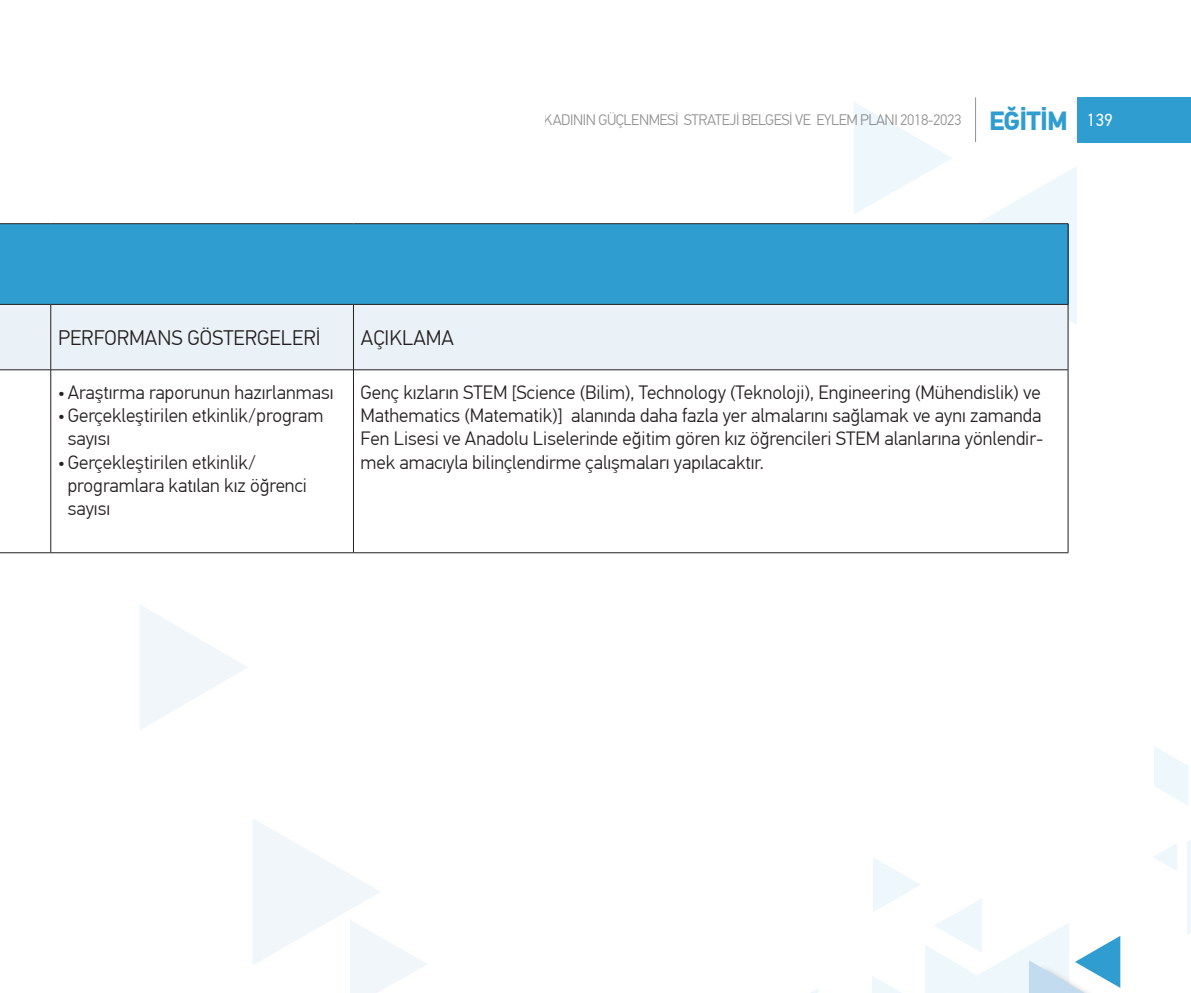
<style>
.page{position:relative;width:1191px;height:993px;background:#fff}
.page>*{position:absolute;margin:0;border:0;box-sizing:border-box;transform-origin:0 0}
.t1{font:300 21px "PF Din Text Pro";color:#231f20}
.t2{font:300 19.25px/23.1px "PF Din Text Pro";color:#231f20}
.t3{font:300 15.22px "PF Din Text Pro";letter-spacing:-.03em;color:#231f20}
.s1{font-weight:700;font-size:26.25px;color:#2f9dcf}
.s2{font-weight:400;font-size:17.5px;color:#fff}
</style>
<div class="page">
<div style="left:1077px;top:97px;width:114px;height:45px;background:#2f9dcf"></div>
<svg style="left:812px;top:989px;width:6px;height:3px"></svg>
<svg style="left:1153px;top:746px;width:38px;height:188px"></svg>
<svg style="left:854px;top:102px;width:222px;height:223px"></svg>
<svg style="left:872px;top:858px;width:248px;height:134px"></svg>
<svg style="left:140px;top:605px;width:107px;height:125px"></svg>
<svg style="left:253px;top:819px;width:174px;height:173px"></svg>
<hr style="left:975px;top:97px;width:1px;height:45px;background:#231f20">
<div style="left:0;top:223px;width:1068px;height:81px;background:#2f9dcf"></div>
<div style="left:0;top:305px;width:1067px;height:64px;background:#eaf2f8"></div>
<hr style="left:0;top:223px;width:51px;height:1px;background:#231f20">
<hr style="left:51px;top:223px;width:302px;height:1px;background:#231f20">
<hr style="left:353px;top:223px;width:715px;height:1px;background:#231f20">
<hr style="left:1067px;top:224px;width:1px;height:80px;background:#231f20">
<hr style="left:0;top:304px;width:51px;height:1px;background:#231f20">
<hr style="left:51px;top:304px;width:302px;height:1px;background:#231f20">
<hr style="left:353px;top:304px;width:715px;height:1px;background:#231f20">
<hr style="left:1067px;top:304px;width:1px;height:65px;background:#231f20">
<hr style="left:1067px;top:369px;width:1px;height:183px;background:#231f20">
<hr style="left:0;top:552px;width:51px;height:1px;background:#231f20">
<hr style="left:51px;top:552px;width:302px;height:1px;background:#231f20">
<hr style="left:353px;top:552px;width:715px;height:1px;background:#231f20">
<hr style="left:50px;top:304px;width:1px;height:65px;background:#231f20">
<hr style="left:353px;top:304px;width:1px;height:65px;background:#231f20">
<hr style="left:0;top:369px;width:51px;height:1px;background:#231f20">
<hr style="left:51px;top:369px;width:302px;height:1px;background:#231f20">
<hr style="left:50px;top:370px;width:1px;height:182px;background:#231f20">
<hr style="left:353px;top:369px;width:714px;height:1px;background:#231f20">
<hr style="left:353px;top:370px;width:1px;height:182px;background:#231f20">
<p class="t3" style="left:544px;top:111px;width:570px">KADININ GÜÇLENMESİ STRATEJİ BELGESİ VE EYLEM PLANI 2018-2023 <span class="s1">EĞİTİM</span> <span class="s2">139</span></p>
<p class="t1" style="left:58px;top:325px;width:264px">PERFORMANS GÖSTERGELERİ</p>
<p class="t1" style="left:361px;top:325px;width:95px">AÇIKLAMA</p>
<p class="t2" style="left:58px;top:381px;width:277px">•Araştırma raporunun hazırlanması</p>
<p class="t2" style="left:68px;top:404px;width:257px;text-indent:-10px">•Gerçekleştirilen etkinlik/program sayısı</p>
<p class="t2" style="left:68px;top:450px;width:241px;text-indent:-10px">•Gerçekleştirilen etkinlik/ programlara katılan kız öğrenci sayısı</p>
<p class="t2" style="left:360px;top:381px;width:684px">Genç kızların STEM [Science (Bilim), Technology (Teknoloji), Engineering (Mühendislik) ve Mathematics (Matematik)] alanında daha fazla yer almalarını sağlamak ve aynı zamanda Fen Lisesi ve Anadolu Liselerinde eğitim gören kız öğrencileri STEM alanlarına yönlendir&shy;mek amacıyla bilinçlendirme çalışmaları yapılacaktır.</p>
</div>
